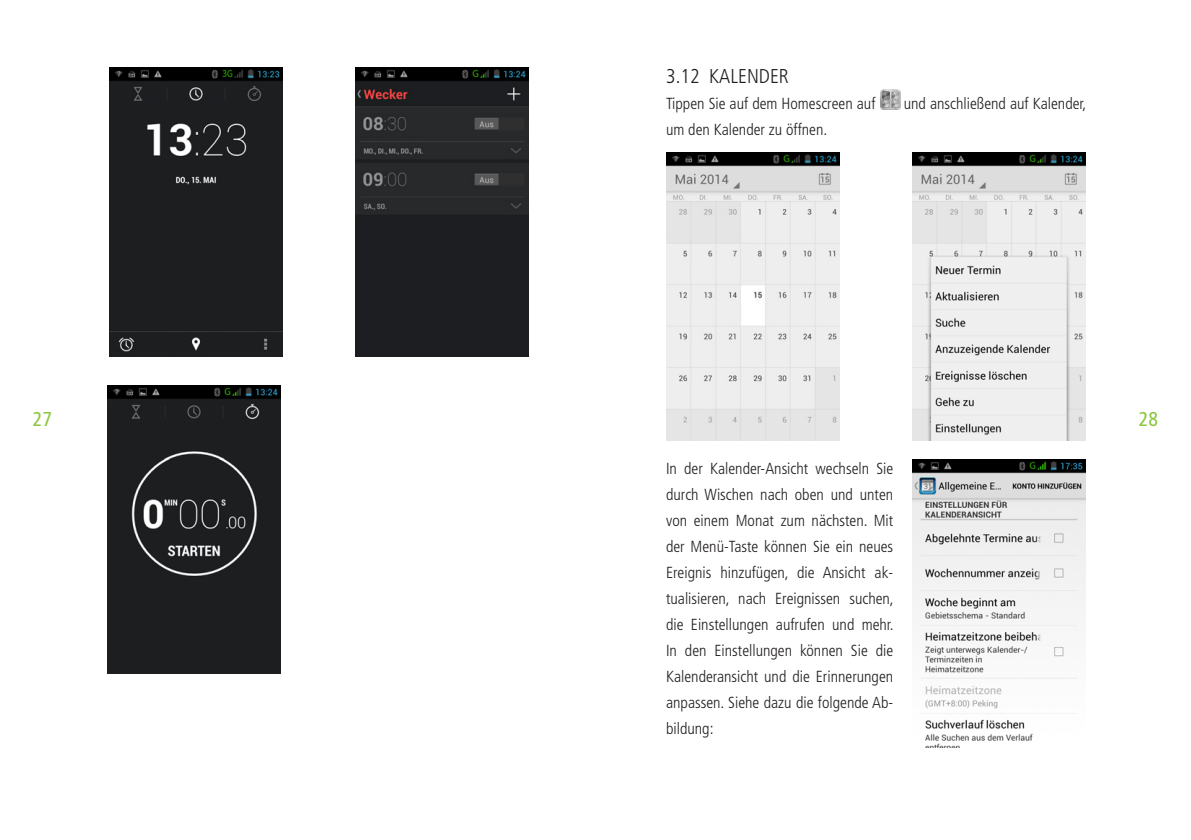
<style>
.page{position:relative;width:1191px;height:840px;background:#fff}
.page>*{position:absolute;margin:0;border:0;box-sizing:border-box;transform-origin:0 0}
.t1{font:300 condensed 20px "Frutiger LT Std";color:#231f20}
.t2{font:condensed 20px "Frutiger LT Std";color:#8bc63e}
.t3{font:300 condensed 16px/26px "Frutiger LT Std";color:#231f20;text-align:justify}
</style>
<div class="page">
<img style="left:109px;top:68px;width:173px;height:288px">
<img style="left:108px;top:385px;width:173px;height:288px">
<img style="left:356px;top:68px;width:173px;height:288px">
<img style="left:666px;top:152px;width:173px;height:288px">
<img style="left:913px;top:152px;width:172px;height:288px">
<img style="left:913px;top:459px;width:172px;height:288px">
<img style="left:880px;top:89px;width:20px;height:20px">
<p class="t1" style="left:666px;top:65px;width:124px">3.12 KALENDER</p>
<p class="t3" style="left:666px;top:91px;width:211px">Tippen Sie auf dem Homescreen auf</p>
<p class="t3" style="left:904px;top:91px;width:184px">und anschließend auf Kalender,</p>
<p class="t3" style="left:666px;top:117px;width:163px">um den Kalender zu öffnen.</p>
<p class="t2" style="left:33px;top:407px;width:21px">27</p>
<p class="t2" style="left:1138px;top:407px;width:21px">28</p>
<p class="t3" style="left:666px;top:455px;width:229px">In der Kalender-Ansicht wechseln Sie durch Wischen nach oben und unten von einem Monat zum nächsten. Mit der Menü-Taste können Sie ein neues Ereignis hinzufügen, die Ansicht ak&shy;tualisieren, nach Ereignissen suchen, die Einstellungen aufrufen und mehr.<br>In den Einstellungen können Sie die Kalenderansicht und die Erinnerungen anpassen. Siehe dazu die folgende Ab&shy;bildung:</p>
</div>
